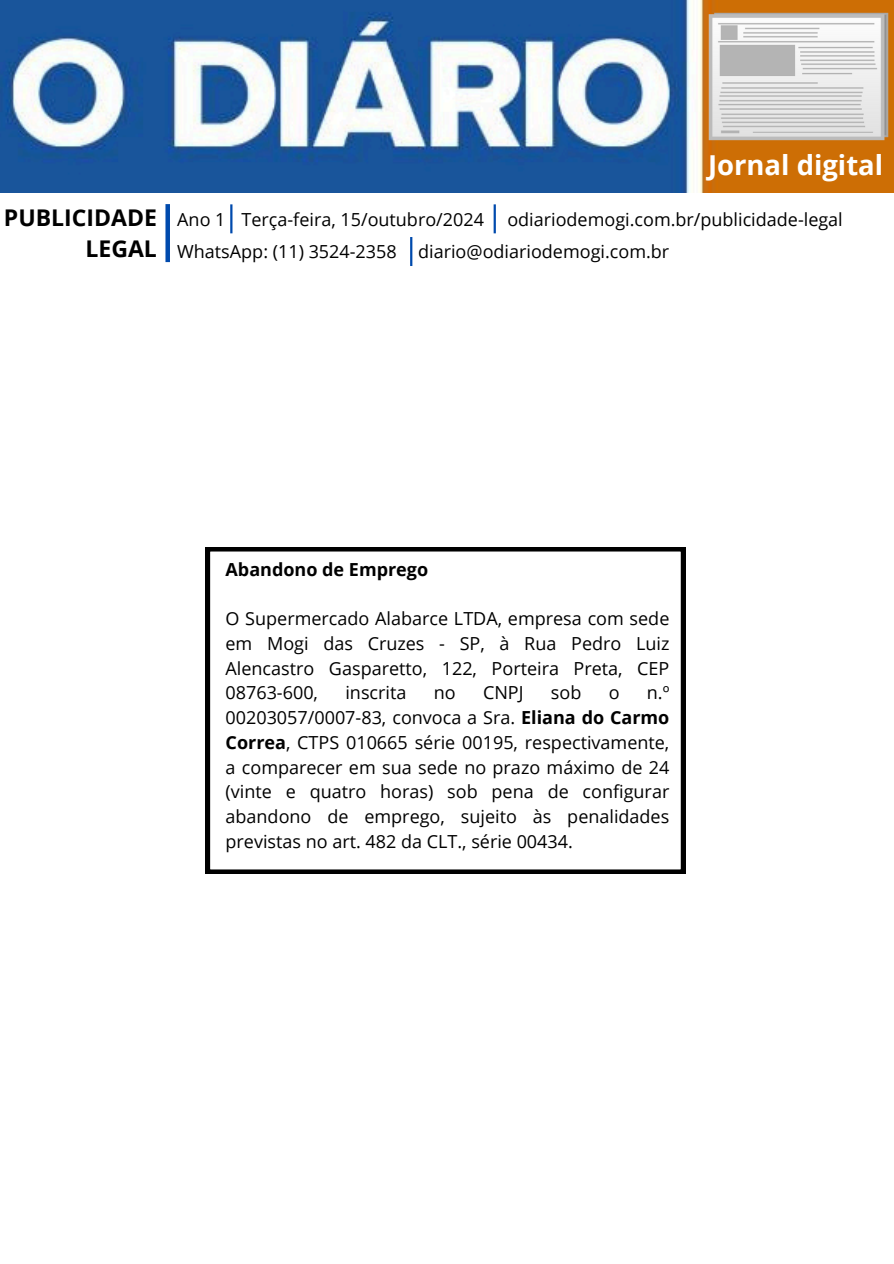
<style>
.page{position:relative;width:894px;height:1264px;background:#fff}
.page>*{position:absolute;margin:0;border:0;box-sizing:border-box;transform-origin:0 0}
.t1{font:700 27.45px "Open Sans";color:#fff}
.t2{font:700 22.95px "Open Sans";color:#000}
.t3{font:18px/24.8px "Open Sans";color:#000;text-align:justify}
.t4{font:700 18px "Open Sans";color:#000}
.s1{font-weight:700}
</style>
<div class="page">
<img style="left:0;top:0;width:893px;height:192px">
<img style="left:701px;top:0;width:188px;height:173px">
<div style="left:165px;top:204px;width:5px;height:58px;background:#004aad"></div>
<hr style="left:230px;top:204px;width:2px;height:29px;background:#004aad">
<hr style="left:493px;top:204px;width:2px;height:29px;background:#004aad">
<hr style="left:410px;top:237px;width:2px;height:29px;background:#004aad">
<svg style="left:205px;top:547px;width:480px;height:326px"></svg>
<p class="t1" style="left:707px;top:145px;width:177px">Jornal digital</p>
<p class="t2" style="left:4px;top:202px;width:154px">PUBLICIDADE</p>
<p class="t3" style="left:177px;top:206px;width:50px">Ano 1</p>
<p class="t3" style="left:241px;top:206px;width:244px">Terça-feira, 15/outubro/2024</p>
<p class="t3" style="left:507px;top:206px;width:337px">odiariodemogi.com.br/publicidade-legal</p>
<p class="t2" style="left:85px;top:232px;width:73px">LEGAL</p>
<h3 class="t3" style="left:177px;top:239px;width:221px">WhatsApp: (11) 3524-2358</h3>
<p class="t3" style="left:418px;top:239px;width:252px">diario@odiariodemogi.com.br</p>
<h1 class="t4" style="left:225px;top:556px;width:204px">Abandono de Emprego</h1>
<h2 class="t3" style="left:225px;top:605px;width:445px">O Supermercado Alabarce LTDA, empresa com sede em Mogi das Cruzes - SP, à Rua Pedro Luiz Alencastro Gasparetto, 122, Porteira Preta, CEP 08763-600,</h2>
<h2 class="t3" style="left:345px;top:680px;width:62px">inscrita</h2>
<h2 class="t3" style="left:433px;top:680px;width:23px">no</h2>
<h2 class="t3" style="left:483px;top:680px;width:42px">CNPJ</h2>
<h2 class="t3" style="left:550px;top:680px;width:32px">sob</h2>
<h2 class="t3" style="left:608px;top:680px;width:12px">o</h2>
<h2 class="t3" style="left:225px;top:680px;width:445px;text-indent:421px">n.º 00203057/0007-83, convoca a Sra. <span class="s1">Eliana do Carmo Correa</span>, CTPS 010665 série 00195, respectivamente, a comparecer em sua sede no prazo máximo de 24 (vinte e quatro horas) sob pena de configurar abandono de emprego, sujeito às penalidades previstas no art. 482 da CLT., série 00434.</h2>
</div>
